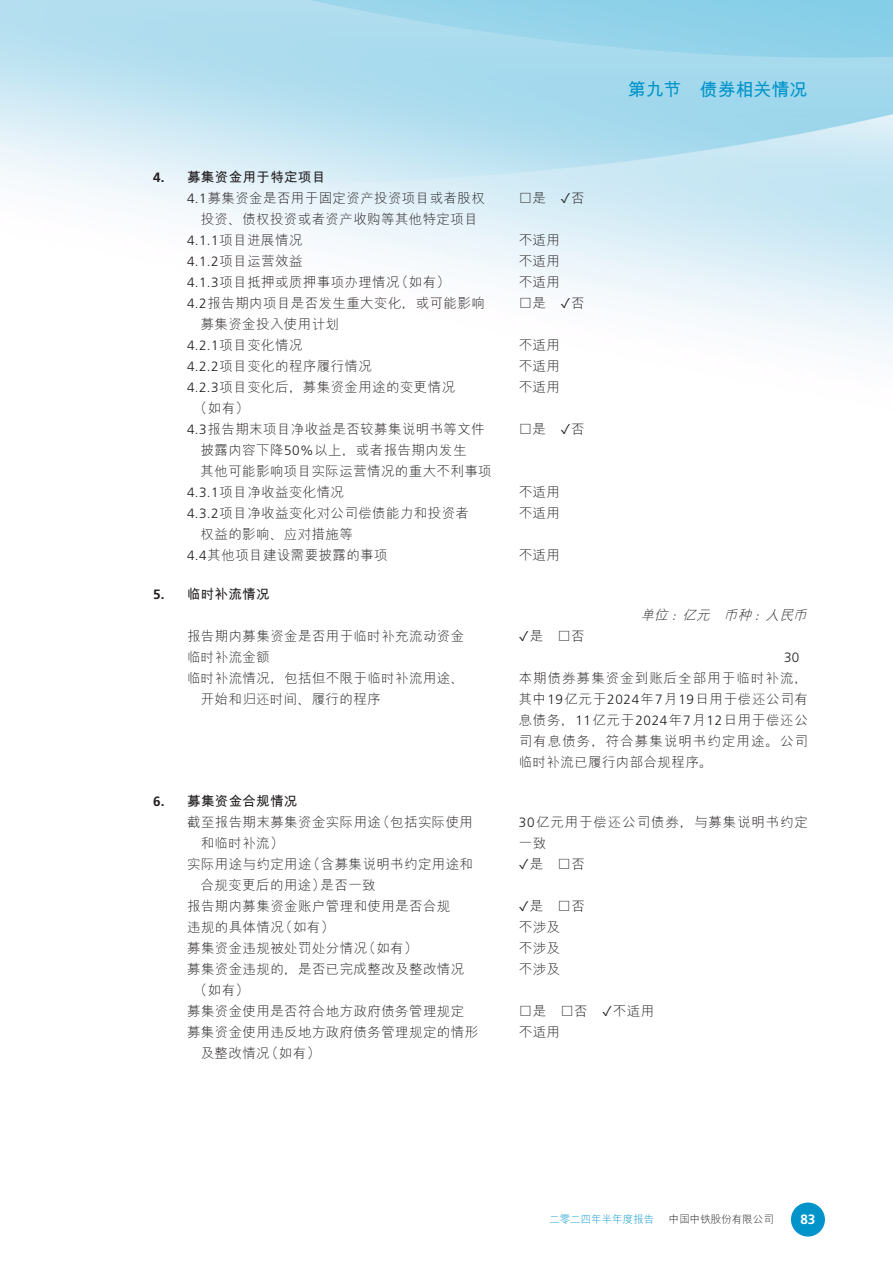
<style>
.page{position:relative;width:893px;height:1263px;background:#fff}
.page>*{position:absolute;margin:0;border:0;box-sizing:border-box;transform-origin:0 0}
.t1{font:700 18px "M Hei PRC";color:#0094ca}
.t2{font:300 13.5px/21px "M Hei PRC";letter-spacing:.03em;color:#231f20}
.t3{font:700 13.5px "M Hei PRC";letter-spacing:.03em;color:#231f20}
.t4{font:300 13.5px/21px "M Hei PRC";letter-spacing:.065em;color:#231f20}
.t5{font:italic 300 13.5px "M Hei PRC";color:#231f20}
.t6{font:700 13.5px "Frutiger LT Std";color:#fff}
.t7{font:300 13.5px "Frutiger LT Std";color:#231f20}
.t8{font:300 10.5px "M Hei PRC";color:#0094ca}
.t9{font:300 10.5px "M Hei PRC";color:#231f20}
.s1{font-family:"Frutiger LT Std"}
</style>
<div class="page">
<img style="left:0;top:0;width:893px;height:1237px">
<div style="left:791px;top:1202px;width:34px;height:34px;background:#0094ca;border-radius:50%"></div>
<p class="t3" style="left:153px;top:170px;width:174px"><span class="s1">4.</span> 募集资金用于特定项目</p>
<p class="t2" style="left:187px;top:188px;width:299px"><span class="s1">4.1</span>募集资金是否用于固定资产投资项目或者股权</p>
<p class="t2" style="left:201px;top:209px;width:279px">投资、债权投资或者资产收购等其他特定项目</p>
<p class="t2" style="left:519px;top:188px;width:68px">□是 ✓否</p>
<p class="t2" style="left:187px;top:230px;width:117px"><span class="s1">4.1.1</span>项目进展情况</p>
<p class="t2" style="left:519px;top:230px;width:43px">不适用</p>
<p class="t2" style="left:187px;top:251px;width:117px"><span class="s1">4.1.2</span>项目运营效益</p>
<p class="t2" style="left:519px;top:251px;width:43px">不适用</p>
<p class="t2" style="left:187px;top:272px;width:265px"><span class="s1">4.1.3</span>项目抵押或质押事项办理情况（如有）</p>
<p class="t2" style="left:519px;top:272px;width:43px">不适用</p>
<p class="t2" style="left:201px;top:293px;width:286px;text-indent:-14px"><span class="s1">4.2</span>报告期内项目是否发生重大变化，或可能影响募集资金投入使用计划</p>
<p class="t2" style="left:519px;top:293px;width:68px">□是 ✓否</p>
<p class="t2" style="left:187px;top:335px;width:117px"><span class="s1">4.2.1</span>项目变化情况</p>
<p class="t2" style="left:519px;top:335px;width:43px">不适用</p>
<p class="t2" style="left:187px;top:356px;width:186px"><span class="s1">4.2.2</span>项目变化的程序履行情况</p>
<p class="t2" style="left:519px;top:356px;width:43px">不适用</p>
<p class="t2" style="left:194px;top:377px;width:263px;text-indent:-7px"><span class="s1">4.2.3</span>项目变化后，募集资金用途的变更情况（如有）</p>
<p class="t2" style="left:519px;top:377px;width:43px">不适用</p>
<p class="t2" style="left:201px;top:419px;width:293px;text-indent:-14px"><span class="s1">4.3</span>报告期末项目净收益是否较募集说明书等文件披露内容下降<span class="s1">50%</span>以上，或者报告期内发生<br>其他可能影响项目实际运营情况的重大不利事项</p>
<p class="t2" style="left:519px;top:419px;width:68px">□是 ✓否</p>
<p class="t2" style="left:187px;top:482px;width:159px"><span class="s1">4.3.1</span>项目净收益变化情况</p>
<p class="t2" style="left:519px;top:482px;width:43px">不适用</p>
<p class="t2" style="left:201px;top:503px;width:270px;text-indent:-14px"><span class="s1">4.3.2</span>项目净收益变化对公司偿债能力和投资者权益的影响、应对措施等</p>
<p class="t2" style="left:519px;top:503px;width:43px">不适用</p>
<p class="t2" style="left:187px;top:545px;width:202px"><span class="s1">4.4</span>其他项目建设需要披露的事项</p>
<p class="t2" style="left:519px;top:545px;width:43px">不适用</p>
<p class="t3" style="left:153px;top:588px;width:118px"><span class="s1">5.</span> 临时补流情况</p>
<h1 class="t1" style="left:628px;top:80px;width:181px">第九节 债券相关情况</h1>
<p class="t5" style="left:641px;top:608px;width:171px">单位：亿元 币种：人民币</p>
<p class="t2" style="left:187px;top:626px;width:279px">报告期内募集资金是否用于临时补充流动资金</p>
<p class="t2" style="left:519px;top:626px;width:68px">✓是 □否</p>
<p class="t2" style="left:187px;top:647px;width:84px">临时补流金额</p>
<p class="t7" style="left:784px;top:650px;width:17px">30</p>
<p class="t2" style="left:201px;top:668px;width:265px;text-indent:-14px">临时补流情况，包括但不限于临时补流用途、开始和归还时间、履行的程序</p>
<p class="t2" style="left:519px;top:668px;width:291px;text-align:justify">本期债券募集资金到账后全部用于临时补流，其中<span class="s1">19</span>亿元于<span class="s1">2024</span>年<span class="s1">7</span>月<span class="s1">19</span>日用于偿还公司有息债务，<span class="s1">11</span>亿元于<span class="s1">2024</span>年<span class="s1">7</span>月<span class="s1">12</span>日用于偿还公司有息债务，符合募集说明书约定用途。公司临时补流已履行内部合规程序。</p>
<p class="t3" style="left:153px;top:794px;width:146px"><span class="s1">6.</span> 募集资金合规情况</p>
<p class="t2" style="left:187px;top:812px;width:287px">截至报告期末募集资金实际用途（包括实际使用</p>
<p class="t2" style="left:201px;top:833px;width:84px">和临时补流）</p>
<p class="t4" style="left:519px;top:812px;width:291px"><span class="s1">30</span>亿元用于偿还公司债券，与募集说明书约定一致</p>
<p class="t2" style="left:201px;top:854px;width:274px;text-indent:-14px">实际用途与约定用途（含募集说明书约定用途和合规变更后的用途）是否一致</p>
<p class="t2" style="left:519px;top:854px;width:68px">✓是 □否</p>
<p class="t2" style="left:187px;top:896px;width:265px">报告期内募集资金账户管理和使用是否合规</p>
<p class="t2" style="left:519px;top:896px;width:68px">✓是 □否</p>
<p class="t2" style="left:187px;top:917px;width:149px">违规的具体情况（如有）</p>
<p class="t2" style="left:519px;top:917px;width:43px">不涉及</p>
<p class="t2" style="left:187px;top:938px;width:232px">募集资金违规被处罚处分情况（如有）</p>
<p class="t2" style="left:519px;top:938px;width:43px">不涉及</p>
<p class="t2" style="left:194px;top:959px;width:272px;text-indent:-7px">募集资金违规的，是否已完成整改及整改情况（如有）</p>
<p class="t2" style="left:519px;top:959px;width:43px">不涉及</p>
<p class="t2" style="left:187px;top:1001px;width:279px">募集资金使用是否符合地方政府债务管理规定</p>
<p class="t2" style="left:519px;top:1001px;width:137px">□是 □否 ✓不适用</p>
<p class="t2" style="left:201px;top:1022px;width:279px;text-indent:-14px">募集资金使用违反地方政府债务管理规定的情形及整改情况（如有）</p>
<p class="t2" style="left:519px;top:1022px;width:43px">不适用</p>
<p class="t8" style="left:549px;top:1214px;width:106px">二零二四年半年度报告</p>
<p class="t9" style="left:669px;top:1214px;width:106px">中国中铁股份有限公司</p>
<p class="t6" style="left:800px;top:1211px;width:17px">83</p>
</div>
